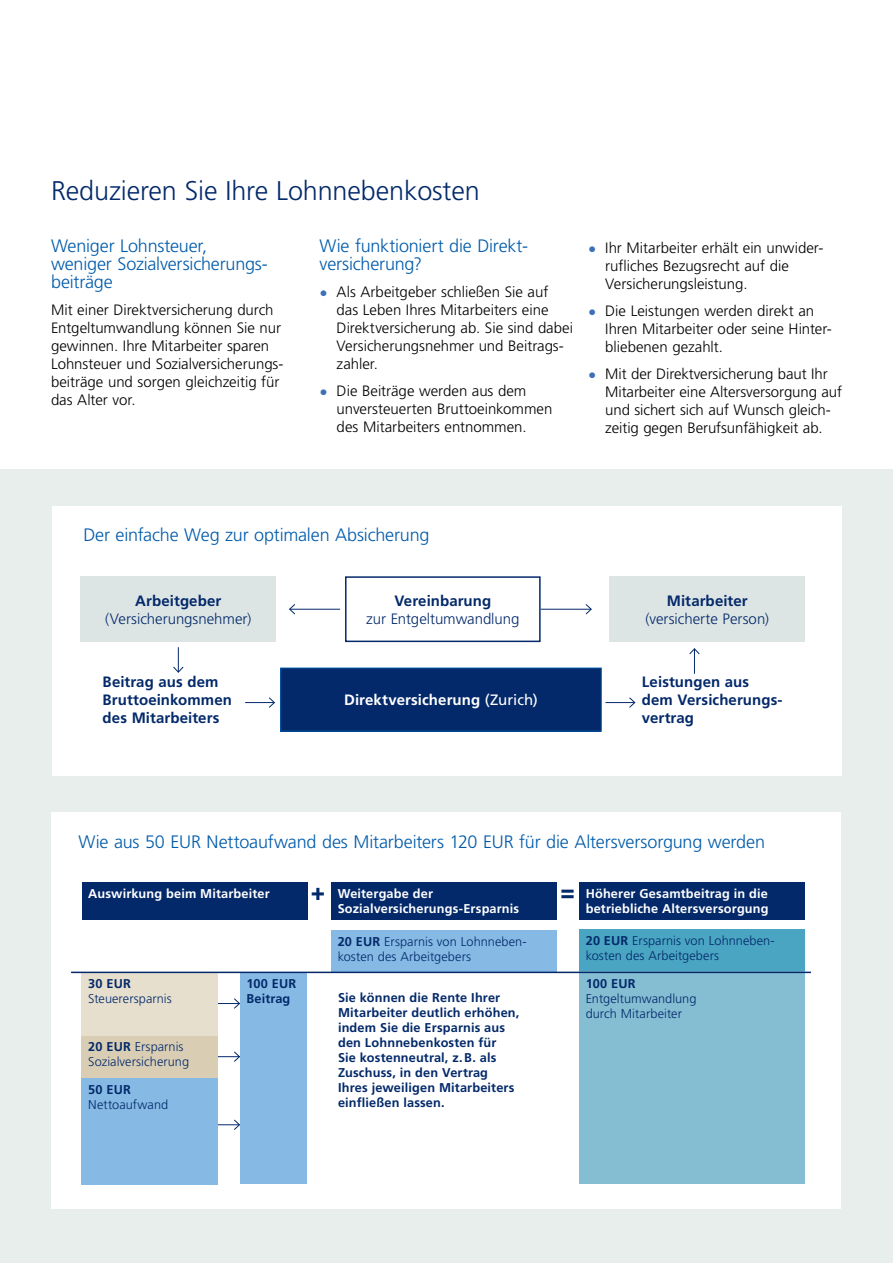
<style>
.page{position:relative;width:893px;height:1263px;background:#fff}
.page>*{position:absolute;margin:0;border:0;box-sizing:border-box;transform-origin:0 0}
.t1{font:300 27px "Frutiger LT Pro";letter-spacing:-.005em;color:#03296a}
.t2{font:900 24px "Frutiger LT Pro";color:#03296a}
.t3{font:300 18px/18px "Frutiger LT Pro";letter-spacing:-.01em;color:#005baa}
.t4{font:300 15px/18px "Frutiger LT Pro";letter-spacing:-.005em;color:#000}
.t5{font:700 15px/18px "Frutiger LT Pro";letter-spacing:.005em;color:#03296a}
.t6{font:300 15px "Frutiger LT Pro";letter-spacing:-.005em;color:#03296a}
.t7{font:700 15px "Frutiger LT Pro";letter-spacing:.005em;color:#fff}
.t8{font:700 12.75px/15px "Frutiger LT Pro";letter-spacing:.01em;color:#03296a}
.t9{font:300 12.75px/15px "Frutiger LT Pro";letter-spacing:.005em;color:#03296a}
.t10{font:700 12.75px/15px "Frutiger LT Pro";letter-spacing:.01em;color:#fff}
.s1{font-size:16.5px;color:#3e6fb7}
.s2{font-weight:400}
.s3{font-weight:700}
</style>
<div class="page">
<div style="left:0;top:470px;width:893px;height:793px;background:#e8eeec"></div>
<div style="left:52px;top:812px;width:789px;height:396px;background:#fff"></div>
<div style="left:52px;top:506px;width:789px;height:269px;background:#fff"></div>
<svg style="left:218px;top:998px;width:22px;height:11px"></svg>
<svg style="left:218px;top:1051px;width:22px;height:11px"></svg>
<svg style="left:218px;top:1119px;width:22px;height:11px"></svg>
<div style="left:82px;top:1078px;width:136px;height:106px;background:#86bae4"></div>
<div style="left:82px;top:1035px;width:136px;height:43px;background:#d9ceb4"></div>
<div style="left:82px;top:972px;width:136px;height:63px;background:#e6dfce"></div>
<div style="left:331px;top:930px;width:226px;height:43px;background:#86bae4"></div>
<div style="left:579px;top:929px;width:226px;height:43px;background:#4aa5c2"></div>
<div style="left:579px;top:972px;width:226px;height:212px;background:#85bdd3"></div>
<div style="left:240px;top:972px;width:66px;height:211px;background:#86bae4"></div>
<div style="left:281px;top:668px;width:320px;height:63px;background:#03296a"></div>
<div style="left:280px;top:668px;width:322px;height:63px;border:1px solid #005baa"></div>
<div style="left:81px;top:577px;width:195px;height:65px;background:#dde5e4"></div>
<div style="left:609px;top:577px;width:196px;height:65px;background:#dde5e4"></div>
<div style="left:345px;top:576px;width:196px;height:66px;border:2px solid #03296a"></div>
<hr style="left:290px;top:609px;width:50px;height:1px;background:#03296a">
<svg style="left:289px;top:604px;width:7px;height:11px"></svg>
<svg style="left:245px;top:697px;width:30px;height:11px"></svg>
<hr style="left:605px;top:702px;width:30px;height:1px;background:#03296a">
<svg style="left:628px;top:697px;width:8px;height:11px"></svg>
<hr style="left:541px;top:609px;width:50px;height:1px;background:#03296a">
<svg style="left:585px;top:604px;width:7px;height:11px"></svg>
<svg style="left:173px;top:647px;width:11px;height:26px"></svg>
<svg style="left:689px;top:648px;width:11px;height:26px"></svg>
<hr style="left:71px;top:972px;width:740px;height:1px;background:#03296a">
<div style="left:579px;top:882px;width:226px;height:38px;background:#03296a"></div>
<div style="left:331px;top:882px;width:226px;height:38px;background:#03296a"></div>
<div style="left:82px;top:882px;width:225px;height:38px;background:#03296a"></div>
<h1 class="t1" style="left:51px;top:175px;width:430px">Reduzieren Sie Ihre Lohnnebenkosten</h1>
<p class="t3" style="left:51px;top:237px;width:218px">Weniger Lohnsteuer, weniger Sozialversicherungs&shy;beiträge</p>
<p class="t4" style="left:51px;top:301px;width:234px">Mit einer Direktversicherung durch<br>Entgeltumwandlung können Sie nur gewinnen. Ihre Mitarbeiter sparen<br>Lohnsteuer und Sozialversicherungs&shy;beiträge und sorgen gleichzeitig für das Alter vor.</p>
<p class="t3" style="left:320px;top:237px;width:210px">Wie funktioniert die Direkt&shy;versicherung?</p>
<p class="t4" style="left:337px;top:283px;width:238px;text-indent:-17px"><span class="s1">•</span> Als Arbeitgeber schließen Sie auf das Leben Ihres Mitarbeiters eine<br>Direktversicherung ab. Sie sind dabei<br>Versicherungsnehmer und Beitrags&shy;zahler.</p>
<p class="t4" style="left:337px;top:382px;width:217px;text-indent:-17px"><span class="s1">•</span> Die Beiträge werden aus dem unversteuerten Bruttoeinkommen des Mitarbeiters entnommen.</p>
<p class="t4" style="left:605px;top:239px;width:220px;text-indent:-17px"><span class="s1">•</span> Ihr Mitarbeiter erhält ein unwider&shy;rufliches Bezugsrecht auf die<br>Versicherungsleistung.</p>
<p class="t4" style="left:605px;top:302px;width:228px;text-indent:-17px"><span class="s1">•</span> Die Leistungen werden direkt an<br>Ihren Mitarbeiter oder seine Hinter&shy;bliebenen gezahlt.</p>
<p class="t4" style="left:605px;top:365px;width:238px;text-indent:-17px"><span class="s1">•</span> Mit der Direktversicherung baut Ihr Mitarbeiter eine Altersversorgung auf und sichert sich auf Wunsch gleich&shy;zeitig gegen Berufsunfähigkeit ab.</p>
<p class="t3" style="left:83px;top:526px;width:348px">Der einfache Weg zur optimalen Absicherung</p>
<p class="t5" style="left:135px;top:592px;width:88px">Arbeitgeber</p>
<p class="t6" style="left:105px;top:610px;width:147px">(Versicherungsnehmer)</p>
<p class="t5" style="left:394px;top:592px;width:98px">Vereinbarung</p>
<p class="t6" style="left:366px;top:610px;width:155px">zur Entgeltumwandlung</p>
<p class="t5" style="left:667px;top:592px;width:82px">Mitarbeiter</p>
<p class="t6" style="left:646px;top:610px;width:125px">(versicherte Person)</p>
<p class="t5" style="left:103px;top:673px;width:131px">Beitrag aus dem<br>Bruttoeinkommen des Mitarbeiters</p>
<p class="t5" style="left:642px;top:673px;width:142px">Leistungen aus dem Versicherungs&shy;vertrag</p>
<p class="t7" style="left:344px;top:691px;width:195px">Direktversicherung <span class="s2">(Zurich)</span></p>
<p class="t3" style="left:79px;top:833px;width:688px">Wie aus 50 EUR Nettoaufwand des Mitarbeiters 120 EUR für die Altersversorgung werden</p>
<p class="t10" style="left:88px;top:886px;width:183px">Auswirkung beim Mitarbeiter</p>
<h2 class="t2" style="left:311px;top:877px;width:16px">+</h2>
<h2 class="t2" style="left:561px;top:877px;width:16px">=</h2>
<p class="t10" style="left:338px;top:886px;width:183px">Weitergabe der<br>Sozialversicherungs-Ersparnis</p>
<p class="t10" style="left:586px;top:886px;width:184px">Höherer Gesamtbeitrag in die betriebliche Altersversorgung</p>
<p class="t8" style="left:88px;top:976px;width:44px">30 EUR</p>
<p class="t9" style="left:88px;top:991px;width:85px">Steuerersparnis</p>
<p class="t9" style="left:88px;top:1039px;width:102px"><span class="s3">20 EUR</span> Ersparnis<br>Sozialversicherung</p>
<p class="t8" style="left:88px;top:1082px;width:44px">50 EUR</p>
<p class="t9" style="left:88px;top:1097px;width:82px">Nettoaufwand</p>
<p class="t8" style="left:246px;top:976px;width:51px">100 EUR<br>Beitrag</p>
<p class="t9" style="left:338px;top:934px;width:191px"><span class="s3">20 EUR</span> Ersparnis von Lohnneben&shy;kosten des Arbeitgebers</p>
<p class="t9" style="left:586px;top:933px;width:191px"><span class="s3">20 EUR</span> Ersparnis von Lohnneben&shy;kosten des Arbeitgebers</p>
<p class="t8" style="left:586px;top:976px;width:51px">100 EUR</p>
<p class="t9" style="left:586px;top:991px;width:112px">Entgeltumwandlung durch Mitarbeiter</p>
<p class="t8" style="left:338px;top:990px;width:183px">Sie können die Rente Ihrer<br>Mitarbeiter deutlich erhöhen, indem Sie die Ersparnis aus den Lohnnebenkosten für<br>Sie kostenneutral, z.B. als<br>Zuschuss, in den Vertrag<br>Ihres jeweiligen Mitarbeiters einfließen lassen.</p>
</div>
